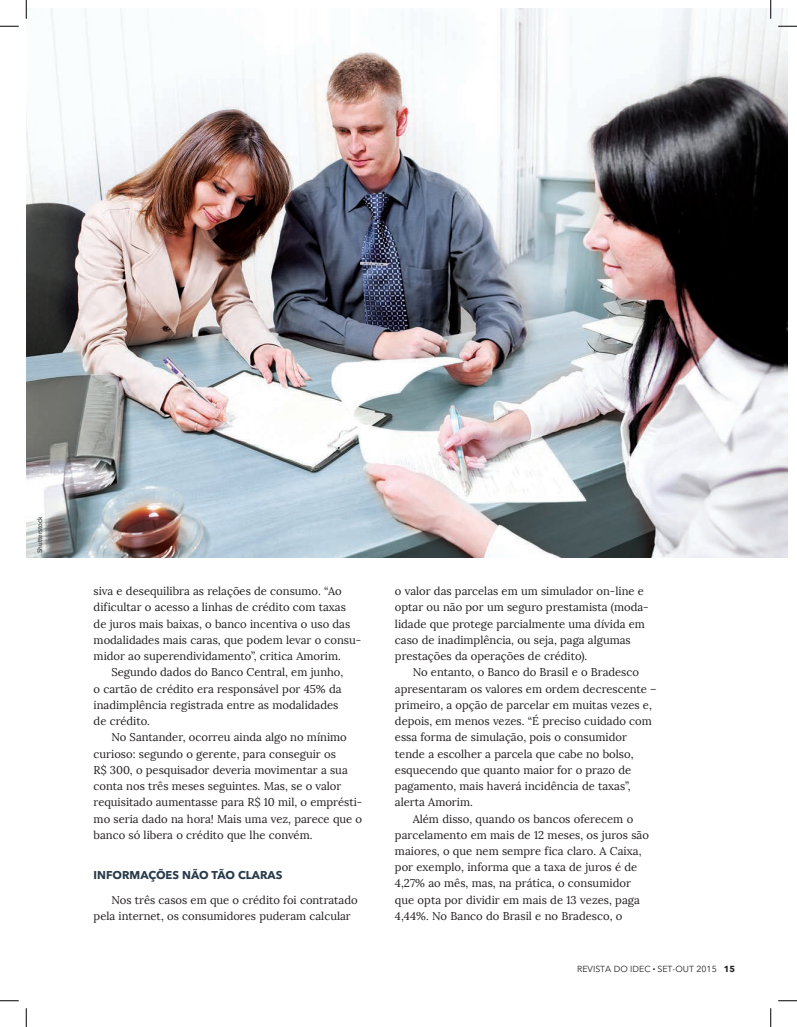
<style>
.page{position:relative;width:797px;height:1027px;background:#fff}
.page>*{position:absolute;margin:0;border:0;box-sizing:border-box;transform-origin:0 0}
.t1{font:11.25px/16.2px "Lora";color:#231f20}
.t2{font:700 11.25px "Avenir Next LT Pro";color:#293a4b}
.t3{font:8.75px "Avenir Next LT Pro";color:#231f20}
.t4{font:6.88px "Source Sans Pro";color:#231f20}
.s1{font-weight:700}
</style>
<div class="page">
<img style="left:26px;top:9px;width:761px;height:549px">
<svg style="left:0;top:25px;width:19px;height:2px"></svg>
<svg style="left:778px;top:25px;width:19px;height:2px"></svg>
<svg style="left:0;top:1000px;width:19px;height:1px"></svg>
<svg style="left:778px;top:1000px;width:19px;height:1px"></svg>
<svg style="left:25px;top:0;width:2px;height:19px"></svg>
<svg style="left:25px;top:1008px;width:2px;height:19px"></svg>
<svg style="left:770px;top:0;width:1px;height:19px"></svg>
<svg style="left:770px;top:1008px;width:1px;height:19px"></svg>
<p class="t4" style="left:35px;top:553px;width:39px;rotate:-90deg">Shutterstock</p>
<p class="t1" style="left:94px;top:583px;width:249px">siva e desequilibra as relações de consumo. “Ao</p>
<p class="t1" style="left:94px;top:599px;width:254px">dificultar o acesso a linhas de crédito com taxas</p>
<p class="t1" style="left:94px;top:615px;width:258px">de juros mais baixas, o banco incentiva o uso das</p>
<p class="t1" style="left:94px;top:632px;width:269px">modalidades mais caras, que podem levar o consu-</p>
<p class="t1" style="left:94px;top:648px;width:249px">midor ao superendividamento”, critica Amorim.</p>
<p class="t1" style="left:111px;top:664px;width:233px">Segundo dados do Banco Central, em junho,</p>
<p class="t1" style="left:94px;top:680px;width:249px">o cartão de crédito era responsável por 45% da</p>
<p class="t1" style="left:94px;top:697px;width:246px">inadimplência registrada entre as modalidades</p>
<p class="t1" style="left:94px;top:713px;width:58px">de crédito.</p>
<p class="t1" style="left:111px;top:729px;width:237px">No Santander, ocorreu ainda algo no mínimo</p>
<p class="t1" style="left:94px;top:745px;width:244px">curioso: segundo o gerente, para conseguir os</p>
<p class="t1" style="left:94px;top:762px;width:256px">R$ 300, o pesquisador deveria movimentar a sua</p>
<p class="t1" style="left:94px;top:778px;width:249px">conta nos três meses seguintes. Mas, se o valor</p>
<p class="t1" style="left:94px;top:794px;width:270px">requisitado aumentasse para R$ 10 mil, o emprésti-</p>
<p class="t1" style="left:94px;top:810px;width:270px">mo seria dado na hora! Mais uma vez, parece que o</p>
<p class="t1" style="left:94px;top:827px;width:220px">banco só libera o crédito que lhe convém.</p>
<p class="t2" style="left:94px;top:868px;width:190px">INFORMAÇÕES NÃO TÃO CLARAS</p>
<p class="t1" style="left:94px;top:892px;width:265px;text-indent:18px">Nos três casos em que o crédito foi contratado pela internet, os consumidores puderam calcular</p>
<p class="t1" style="left:395px;top:583px;width:255px">o valor das parcelas em um simulador on-line e optar ou não por um seguro prestamista (moda&shy;lidade que protege parcialmente uma dívida em caso de inadimplência, ou seja, paga algumas prestações da operações de crédito).</p>
<p class="t1" style="left:412px;top:664px;width:228px">No entanto, o Banco do Brasil e o Bradesco</p>
<p class="t1" style="left:395px;top:680px;width:263px">apresentaram os valores em ordem decrescente –</p>
<p class="t1" style="left:395px;top:697px;width:258px">primeiro, a opção de parcelar em muitas vezes e,</p>
<p class="t1" style="left:395px;top:713px;width:258px">depois, em menos vezes. “É preciso cuidado com</p>
<p class="t1" style="left:395px;top:729px;width:233px">essa forma de simulação, pois o consumidor</p>
<p class="t1" style="left:395px;top:745px;width:240px">tende a escolher a parcela que cabe no bolso,</p>
<p class="t1" style="left:395px;top:762px;width:238px">esquecendo que quanto maior for o prazo de</p>
<p class="t1" style="left:395px;top:778px;width:237px">pagamento, mais haverá incidência de taxas”,</p>
<p class="t1" style="left:395px;top:794px;width:79px">alerta Amorim.</p>
<p class="t1" style="left:412px;top:810px;width:222px">Além disso, quando os bancos oferecem o</p>
<p class="t1" style="left:395px;top:827px;width:255px">parcelamento em mais de 12 meses, os juros são</p>
<p class="t1" style="left:395px;top:843px;width:248px">maiores, o que nem sempre fica claro. A Caixa,</p>
<p class="t1" style="left:395px;top:859px;width:244px">por exemplo, informa que a taxa de juros é de</p>
<p class="t1" style="left:395px;top:875px;width:237px">4,27% ao mês, mas, na prática, o consumidor</p>
<p class="t1" style="left:395px;top:892px;width:246px">que opta por dividir em mais de 13 vezes, paga</p>
<p class="t1" style="left:395px;top:908px;width:229px">4,44%. No Banco do Brasil e no Bradesco, o</p>
<p class="t3" style="left:577px;top:964px;width:160px">REVISTA DO IDEC ● SET-OUT 2015 <span class="s1">15</span></p>
</div>
